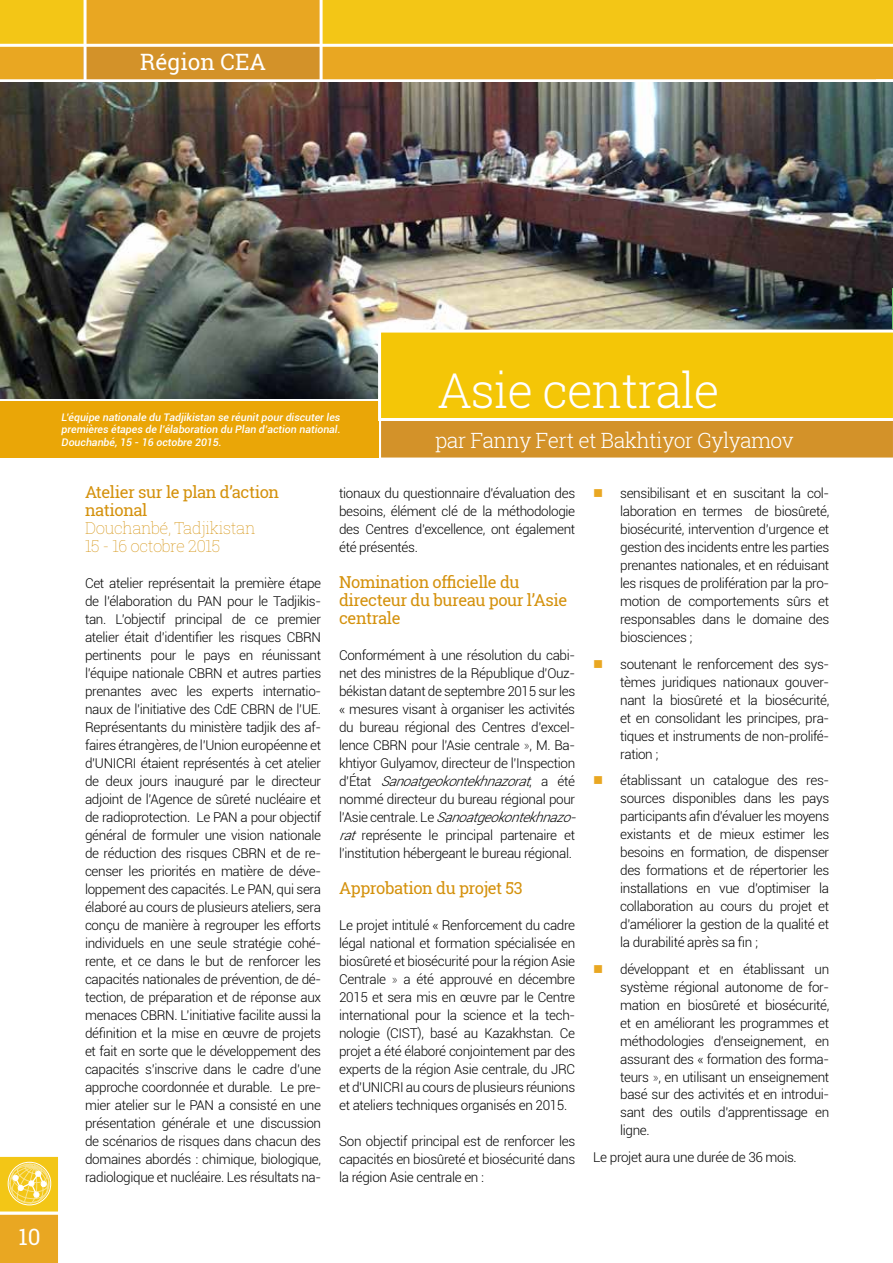
<style>
.page{position:relative;width:893px;height:1263px;background:#fff}
.page>*{position:absolute;margin:0;border:0;box-sizing:border-box;transform-origin:0 0}
.t1{font:300 48px "Roboto Slab";letter-spacing:-.025em;color:#fff}
.t2{font:22.5px "Roboto Slab";color:#fff}
.t3{font:300 21px "Roboto Slab";letter-spacing:-.025em;color:#fff}
.t4{font:16.5px/18px "Roboto Slab";letter-spacing:-.025em;color:#d4910c}
.t5{font:100 16.5px/18px "Roboto Slab";letter-spacing:-.025em;color:#d4910c}
.t6{font:300 13.5px/18px "Roboto";letter-spacing:-.025em;color:#000;text-align:justify}
.t7{font:italic 500 10.5px/12.6px "Roboto";color:#fff;text-align:justify}
.s1{font-weight:100}
.s2{font-style:italic}
</style>
<div class="page">
<div style="left:0;top:46px;width:893px;height:34px;background:#e9a722"></div>
<div style="left:84px;top:46px;width:236px;height:34px;background:#d39229"></div>
<div style="left:0;top:0;width:893px;height:47px;background:#f3c616"></div>
<div style="left:85px;top:0;width:236px;height:47px;background:#e9a722"></div>
<svg style="left:0;top:1156px;width:58px;height:107px;background:#efbf3a"></svg>
<hr style="left:0;top:79px;width:893px;height:3px;background:#fff">
<hr style="left:0;top:44px;width:893px;height:3px;background:#fff">
<hr style="left:320px;top:0;width:3px;height:82px;background:#fff">
<hr style="left:84px;top:0;width:3px;height:82px;background:#fff">
<img style="left:0;top:82px;width:893px;height:316px">
<div style="left:378px;top:421px;width:515px;height:37px;background:#d39229"></div>
<div style="left:0;top:401px;width:378px;height:56px;background:#eaa607"></div>
<svg style="left:378px;top:330px;width:515px;height:91px;background:#f4c917"></svg>
<h2 class="t2" style="left:140px;top:47px;width:127px">Région CEA</h2>
<h2 class="t2" style="left:18px;top:1221px;width:24px">10</h2>
<p class="t7" style="left:62px;top:410px;width:280px">L’équipe nationale du Tadjikistan se réunit pour discuter les premières étapes de l’élaboration du Plan d’action national.<br>Douchanbé, 15 - 16 octobre 2015.</p>
<h1 class="t1" style="left:437px;top:357px;width:284px">Asie centrale</h1>
<h3 class="t3" style="left:435px;top:426px;width:360px">par Fanny Fert et Bakhtiyor Gylyamov</h3>
<p class="t4" style="left:85px;top:483px;width:196px">Atelier sur le plan d’action national</p>
<p class="t5" style="left:85px;top:519px;width:172px">Douchanbé, Tadjikistan<br>15 - 16 octobre 2015</p>
<p class="t6" style="left:85px;top:574px;width:238px">Cet atelier représentait la première étape de l’élaboration du PAN pour le Tadjikis&shy;tan. L’objectif principal de ce premier atelier était d’identifier les risques CBRN pertinents pour le pays en réunissant l’équipe nationale CBRN et autres parties prenantes avec les experts internatio&shy;naux de l’initiative des CdE CBRN de l’UE.<br>Représentants du ministère tadjik des af&shy;faires étrangères, de l’Union européenne et d’UNICRI étaient représentés à cet atelier de deux jours inauguré par le directeur adjoint de l’Agence de sûreté nucléaire et de radioprotection. Le PAN a pour objectif général de formuler une vision nationale de réduction des risques CBRN et de re&shy;censer les priorités en matière de déve&shy;loppement des capacités. Le PAN, qui sera élaboré au cours de plusieurs ateliers, sera conçu de manière à regrouper les efforts individuels en une seule stratégie cohé&shy;rente, et ce dans le but de renforcer les capacités nationales de prévention, de dé&shy;tection, de préparation et de réponse aux menaces CBRN. L’initiative facilite aussi la définition et la mise en œuvre de projets et fait en sorte que le développement des capacités s’inscrive dans le cadre d’une approche coordonnée et durable. Le pre&shy;mier atelier sur le PAN a consisté en une présentation générale et une discussion de scénarios de risques dans chacun des domaines abordés : chimique, biologique, radiologique et nucléaire. Les résultats na-</p>
<p class="t6" style="left:339px;top:484px;width:238px">tionaux du questionnaire d’évaluation des besoins, élément clé de la méthodologie des Centres d’excellence, ont également été présentés.</p>
<p class="t4" style="left:339px;top:573px;width:230px">Nomination officielle du directeur du bureau pour l’Asie centrale</p>
<p class="t6" style="left:339px;top:646px;width:244px;text-align:left">Conformément à une résolution du cabi&shy;net des ministres de la République d’Ouz&shy;békistan datant de septembre 2015 sur les « mesures visant à organiser les activités du bureau régional des Centres d’excel&shy;lence CBRN pour l’Asie centrale <span class="s1">»</span>, M. Ba&shy;khtiyor Gulyamov, directeur de l’Inspection d ’ É t a t <span class="s2">Sanoatgeokontekhnazorat</span>, a é t é nommé directeur du bureau régional pour l ’ A s i e c e n t r a l e . L e <span class="s2">Sanoatgeokontekhnazo&shy;rat</span>représente le principal partenaire et l’institution hébergeant le bureau régional.</p>
<p class="t4" style="left:339px;top:879px;width:185px">Approbation du projet 53</p>
<p class="t6" style="left:339px;top:916px;width:238px">Le projet intitulé « Renforcement du cadre légal national et formation spécialisée en biosûreté et biosécurité pour la région Asie Centrale <span class="s1">»</span> a été approuvé en décembre 2015 et sera mis en œuvre par le Centre international pour la science et la tech&shy;nologie (CIST), basé au Kazakhstan. Ce projet a été élaboré conjointement par des experts de la région Asie centrale, du JRC et d’UNICRI au cours de plusieurs réunions et ateliers techniques organisés en 2015.</p>
<p class="t6" style="left:339px;top:1132px;width:238px">Son objectif principal est de renforcer les capacités en biosûreté et biosécurité dans la région Asie centrale en :</p>
<p class="t6" style="left:620px;top:484px;width:211px">sensibilisant et en suscitant la col&shy;laboration en termes de biosûreté, biosécurité, intervention d’urgence et gestion des incidents entre les parties prenantes nationales, et en réduisant les risques de prolifération par la pro&shy;motion de comportements sûrs et responsables dans le domaine des biosciences ;</p>
<p class="t6" style="left:620px;top:654px;width:211px">soutenant le renforcement des sys&shy;tèmes juridiques nationaux gouver&shy;nant la biosûreté et la biosécurité, et en consolidant les principes, pra&shy;tiques et instruments de non-prolifé&shy;ration ;</p>
<p class="t6" style="left:620px;top:771px;width:211px">établissant un catalogue des res&shy;sources disponibles dans les pays participants afin d’évaluer les moyens existants et de mieux estimer les besoins en formation, de dispenser des formations et de répertorier les installations en vue d’optimiser la collaboration au cours du projet et d’améliorer la gestion de la qualité et la durabilité après sa fin ;</p>
<p class="t6" style="left:620px;top:959px;width:211px">développant et en établissant un système régional autonome de for&shy;mation en biosûreté et biosécurité, et en améliorant les programmes et méthodologies d’enseignement, en assurant des « formation des forma&shy;teurs <span class="s1">»</span>, en utilisant un enseignement basé sur des activités et en introdui&shy;sant des outils d’apprentissage en ligne.</p>
<p class="t6" style="left:593px;top:1148px;width:205px">Le projet aura une durée de 36 mois.</p>
</div>
